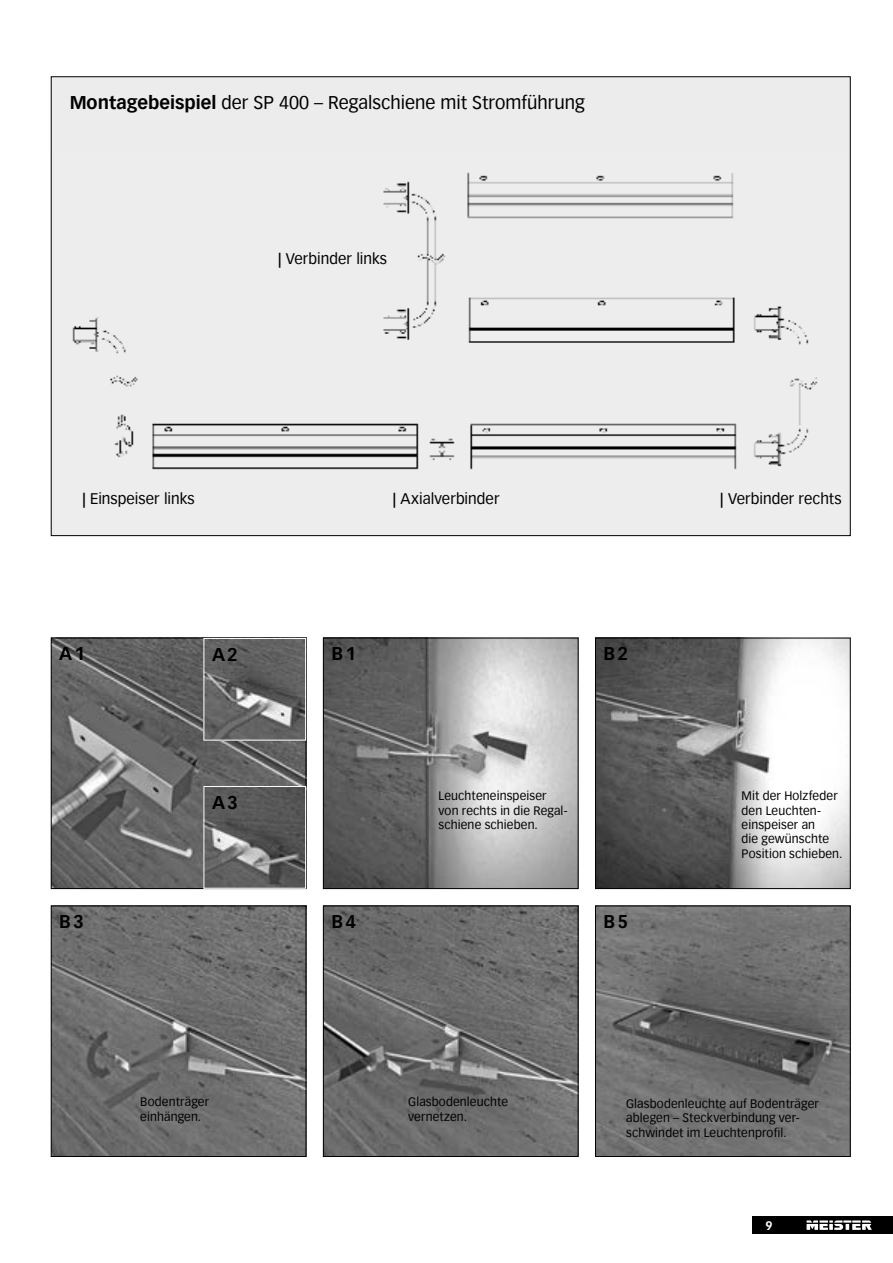
<style>
.page{position:relative;width:893px;height:1263px;background:#fff}
.page>*{position:absolute;margin:0;border:0;box-sizing:border-box;transform-origin:0 0}
.t1{font:18px "Vectora Meister Werke";color:#000}
.t2{font:700 18px "Vectora Meister Werke";letter-spacing:.125em;color:#000}
.t3{font:15px "Vectora Meister Werke";letter-spacing:.005em;color:#000}
.t4{font:12px/14.4px "Vectora Meister Werke";letter-spacing:.01em;color:#000}
.t5{font:700 12px "Vectora Meister Werke";color:#fff}
.s1{font-weight:700}
</style>
<div class="page">
<div style="left:753px;top:1216px;width:140px;height:17px;background:#000"></div>
<svg style="left:806px;top:1220px;width:66px;height:10px"></svg>
<div style="left:51px;top:77px;width:799px;height:459px;background:#ececed"></div>
<img style="left:72px;top:172px;width:746px;height:298px">
<img style="left:53px;top:640px;width:251px;height:247px">
<div style="left:51px;top:638px;width:255px;height:251px;border:1px solid #000"></div>
<img style="left:325px;top:640px;width:251px;height:247px">
<div style="left:323px;top:638px;width:255px;height:251px;border:1px solid #000"></div>
<img style="left:597px;top:640px;width:251px;height:247px">
<div style="left:595px;top:638px;width:255px;height:251px;border:1px solid #000"></div>
<img style="left:53px;top:908px;width:251px;height:247px">
<div style="left:51px;top:906px;width:255px;height:251px;border:1px solid #000"></div>
<img style="left:325px;top:908px;width:251px;height:247px">
<div style="left:323px;top:906px;width:255px;height:251px;border:1px solid #000"></div>
<img style="left:597px;top:908px;width:251px;height:247px">
<div style="left:595px;top:906px;width:255px;height:251px;border:1px solid #000"></div>
<img style="left:206px;top:640px;width:98px;height:98px">
<div style="left:204px;top:638px;width:102px;height:102px;border:1px solid #fff"></div>
<img style="left:206px;top:788px;width:98px;height:98px">
<div style="left:204px;top:786px;width:102px;height:102px;border:1px solid #fff"></div>
<h1 class="t1" style="left:70px;top:92px;width:517px"><span class="s1">Montagebeispiel</span> der SP 400 – Regalschiene mit Stromführung</h1>
<p class="t3" style="left:278px;top:250px;width:111px"><span class="s1">|</span> Verbinder links</p>
<p class="t3" style="left:82px;top:489px;width:114px"><span class="s1">|</span> Einspeiser links</p>
<p class="t3" style="left:393px;top:489px;width:108px"><span class="s1">|</span> Axialverbinder</p>
<h1 class="t2" style="left:59px;top:643px;width:27px">A1</h1>
<h1 class="t2" style="left:331px;top:643px;width:26px">B1</h1>
<h1 class="t2" style="left:604px;top:643px;width:26px">B2</h1>
<h1 class="t2" style="left:212px;top:643px;width:27px">A2</h1>
<h1 class="t2" style="left:212px;top:791px;width:27px">A3</h1>
<p class="t4" style="left:439px;top:789px;width:131px">Leuchteneinspeiser von rechts in die Regal&shy;schiene schieben.</p>
<h1 class="t2" style="left:59px;top:911px;width:26px">B3</h1>
<h1 class="t2" style="left:331px;top:911px;width:26px">B4</h1>
<h1 class="t2" style="left:604px;top:911px;width:26px">B5</h1>
<p class="t3" style="left:720px;top:489px;width:123px"><span class="s1">|</span> Verbinder rechts</p>
<p class="t4" style="left:742px;top:789px;width:102px">Mit der Holzfeder den Leuchten&shy;einspeiser an<br>die gewünschte<br>Position schieben.</p>
<p class="t4" style="left:140px;top:1095px;width:70px">Bodenträger einhängen.</p>
<p class="t4" style="left:408px;top:1095px;width:101px">Glasbodenleuchte vernetzen.</p>
<p class="t4" style="left:626px;top:1096px;width:194px">Glasbodenleuchte auf Bodenträger ablegen – Steckverbindung ver&shy;schwindet im Leuchtenprofil.</p>
<p class="t5" style="left:765px;top:1218px;width:9px">9</p>
</div>
